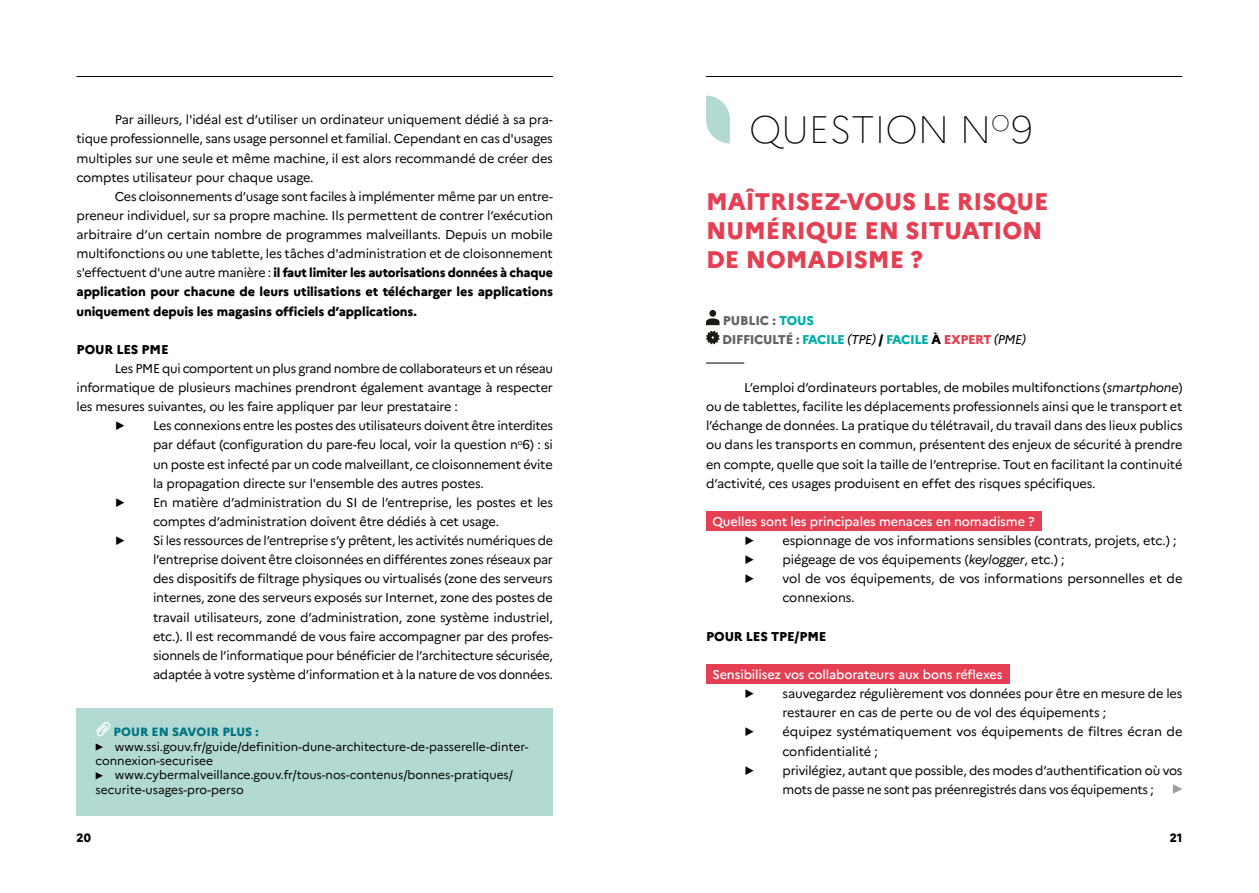
<style>
.page{position:relative;width:1259px;height:893px;background:#fff}
.page>*{position:absolute;margin:0;border:0;box-sizing:border-box;transform-origin:0 0}
.t1{font:100 38.25px "Marianne";color:#000}
.t2{font:800 24px/28.7px "Marianne";color:#e43f52}
.t3{font:13.5px "Spectral";color:#000}
.t4{font:12.75px/19.2px "Marianne";letter-spacing:-.015em;color:#000;text-align:justify}
.t5{font:500 12.75px "Marianne";letter-spacing:-.01em;color:#fff}
.t6{font:800 12.75px/19.2px "Marianne";letter-spacing:-.03em;color:#626463}
.t7{font:800 12.75px "Marianne";letter-spacing:-.01em;color:#000}
.t8{font:12px/14.4px "Marianne";color:#000}
.t9{font:800 12px "Marianne";color:#007482}
.t10{font:800 12px "Marianne";color:#000}
.s1{font-weight:800}
.s2{color:#00aeaa}
.s3{font-weight:400;font-style:italic;color:#000}
.s4{color:#000}
.s5{color:#e43f52}
.s6{font-style:italic}
</style>
<div class="page">
<hr style="left:77px;top:76px;width:476px;height:1px;background:#000">
<hr style="left:706px;top:76px;width:476px;height:1px;background:#000">
<div style="left:77px;top:708px;width:476px;height:50px;background:#b3dad2"></div>
<div style="left:77px;top:751px;width:476px;height:65px;background:#b3dad2"></div>
<svg style="left:96px;top:722px;width:14px;height:14px"></svg>
<svg style="left:96px;top:743px;width:7px;height:8px"></svg>
<svg style="left:96px;top:772px;width:7px;height:7px"></svg>
<div style="left:706px;top:511px;width:335px;height:19px;background:#e43f52"></div>
<div style="left:706px;top:664px;width:303px;height:19px;background:#e43f52"></div>
<svg style="left:706px;top:96px;width:24px;height:47px"></svg>
<svg style="left:706px;top:310px;width:13px;height:15px"></svg>
<svg style="left:706px;top:331px;width:13px;height:13px"></svg>
<hr style="left:706px;top:363px;width:38px;height:1px;background:#000">
<svg style="left:1173px;top:784px;width:9px;height:10px"></svg>
<p class="t4" style="left:77px;top:110px;width:478px;text-indent:38px">Par ailleurs, l'idéal est d’utiliser un ordinateur uniquement dédié à sa pra&shy;tique professionnelle, sans usage personnel et familial. Cependant en cas d'usages multiples sur une seule et même machine, il est alors recommandé de créer des comptes utilisateur pour chaque usage.</p>
<p class="t4" style="left:77px;top:187px;width:478px;text-indent:38px">Ces cloisonnements d’usage sont faciles à implémenter même par un entre&shy;preneur individuel, sur sa propre machine. Ils permettent de contrer l’exécution arbitraire d’un certain nombre de programmes malveillants. Depuis un mobile multifonctions ou une tablette, les tâches d'administration et de cloisonnement s'effectuent d'une autre manière : <span class="s1">il faut limiter les autorisations données à chaque application pour chacune de leurs utilisations et télécharger les applications uniquement depuis les magasins officiels d’applications.</span></p>
<p class="t7" style="left:77px;top:341px;width:94px">POUR LES PME</p>
<p class="t4" style="left:77px;top:359px;width:478px;text-indent:38px">Les PME qui comportent un plus grand nombre de collaborateurs et un réseau informatique de plusieurs machines prendront également avantage à respecter les mesures suivantes, ou les faire appliquer par leur prestataire :</p>
<p class="t3" style="left:115px;top:416px;width:11px">▶</p>
<p class="t4" style="left:153px;top:416px;width:401px">Les connexions entre les postes des utilisateurs doivent être interdites par défaut (configuration du pare-feu local, voir la question n<sup>o</sup>6) : si un poste est infecté par un code malveillant, ce cloisonnement évite la propagation directe sur l'ensemble des autres postes.</p>
<p class="t3" style="left:115px;top:493px;width:11px">▶</p>
<p class="t4" style="left:153px;top:493px;width:401px">En matière d’administration du SI de l’entreprise, les postes et les comptes d’administration doivent être dédiés à cet usage.</p>
<p class="t3" style="left:115px;top:531px;width:11px">▶</p>
<p class="t4" style="left:153px;top:531px;width:401px">Si les ressources de l’entreprise s’y prêtent, les activités numériques de l’entreprise doivent être cloisonnées en différentes zones réseaux par des dispositifs de filtrage physiques ou virtualisés (zone des serveurs internes, zone des serveurs exposés sur Internet, zone des postes de travail utilisateurs, zone d’administration, zone système industriel, etc.). Il est recommandé de vous faire accompagner par des profes&shy;sionnels de l’informatique pour bénéficier de l’architecture sécurisée, adaptée à votre système d’information et à la nature de vos données.</p>
<p class="t9" style="left:113px;top:725px;width:147px">POUR EN SAVOIR PLUS :</p>
<p class="t8" style="left:96px;top:739px;width:434px;text-indent:19px">www.ssi.gouv.fr/guide/definition-dune-architecture-de-passerelle-dinter&shy;connexion-securisee</p>
<p class="t8" style="left:96px;top:768px;width:419px;text-indent:19px">www.cybermalveillance.gouv.fr/tous-nos-contenus/bonnes-pratiques/ securite-usages-pro-perso</p>
<h1 class="t1" style="left:749px;top:106px;width:285px">QUESTION N<sup>O</sup>9</h1>
<h2 class="t2" style="left:706px;top:187px;width:344px">MAÎTRISEZ-VOUS LE RISQUE<br>NUMÉRIQUE EN SITUATION<br>DE NOMADISME ?</h2>
<p class="t6" style="left:722px;top:311px;width:305px">PUBLIC : <span class="s2">TOUS<br></span>DIFFICULTÉ : <span class="s2">FACILE</span> <span class="s3">(TPE)</span> <span class="s4">/</span> <span class="s2">FACILE</span> <span class="s4">À</span> <span class="s5">EXPERT</span> <span class="s3">(PME)</span></p>
<p class="t4" style="left:706px;top:378px;width:478px;text-indent:38px">L’emploi d’ordinateurs portables, de mobiles multifonctions (<span class="s6">smartphone</span>) ou de tablettes, facilite les déplacements professionnels ainsi que le transport et l’échange de données. La pratique du télétravail, du travail dans des lieux publics ou dans les transports en commun, présentent des enjeux de sécurité à prendre en compte, quelle que soit la taille de l’entreprise. Tout en facilitant la continuité d’activité, ces usages produisent en effet des risques spécifiques.</p>
<p class="t5" style="left:712px;top:514px;width:324px">Quelles sont les principales menaces en nomadisme ?</p>
<p class="t3" style="left:744px;top:531px;width:11px">▶</p>
<p class="t4" style="left:782px;top:531px;width:395px">espionnage de vos informations sensibles (contrats, projets, etc.) ;</p>
<p class="t3" style="left:744px;top:550px;width:11px">▶</p>
<p class="t4" style="left:782px;top:550px;width:284px">piégeage de vos équipements (<span class="s6">keylogger</span>, etc.) ;</p>
<p class="t3" style="left:744px;top:569px;width:11px">▶</p>
<p class="t4" style="left:782px;top:569px;width:401px">vol de vos équipements, de vos informations personnelles et de connexions.</p>
<p class="t7" style="left:706px;top:628px;width:122px">POUR LES TPE/PME</p>
<p class="t5" style="left:712px;top:667px;width:292px">Sensibilisez vos collaborateurs aux bons réflexes</p>
<p class="t3" style="left:744px;top:684px;width:11px">▶</p>
<p class="t4" style="left:782px;top:684px;width:401px">sauvegardez régulièrement vos données pour être en mesure de les restaurer en cas de perte ou de vol des équipements ;</p>
<p class="t3" style="left:744px;top:722px;width:11px">▶</p>
<p class="t4" style="left:782px;top:722px;width:401px">équipez systématiquement vos équipements de filtres écran de confidentialité ;</p>
<p class="t3" style="left:744px;top:760px;width:11px">▶</p>
<p class="t4" style="left:782px;top:760px;width:401px">privilégiez, autant que possible, des modes d’authentification où vos mots de passe ne sont pas préenregistrés dans vos équipements ;</p>
<p class="t10" style="left:77px;top:830px;width:16px">20</p>
<p class="t10" style="left:1170px;top:830px;width:14px">21</p>
</div>
